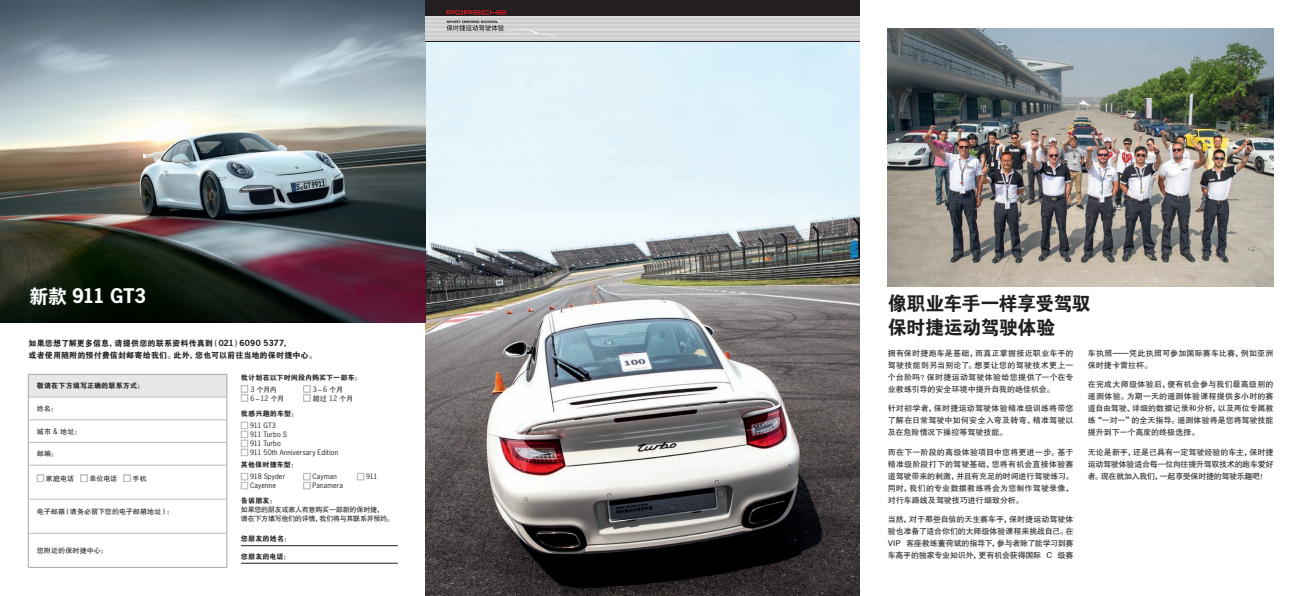
<style>
.page{position:relative;width:1302px;height:596px;background:#fff}
.page>*{position:absolute;margin:0;border:0;box-sizing:border-box;transform-origin:0 0}
.t1{font:19px/24px "FZDHTJW GB1 0";letter-spacing:-.03em;color:#231f20}
.t2{font:700 19px "Porsche News Gothic";letter-spacing:-.03em;color:#fff}
.t3{font:8px/12px "FZHTJW GB1 0";color:#231f20;text-align:justify}
.t4{font:8px/12px "FZDHTJW GB1 0";letter-spacing:.02em;color:#231f20}
.t5{font:8px/12px "FZHTJW GB1 0";letter-spacing:.02em;color:#231f20}
.t6{font:7px/9px "Porsche News Gothic";letter-spacing:.02em;color:#231f20}
.t7{font:7px/9px "FZHTJW GB1 0";letter-spacing:-.02em;color:#231f20}
.t8{font:7px "FZDHTJW GB1 0";letter-spacing:.025em;color:#231f20}
.t9{font:7px "FZHTJW GB1 0";letter-spacing:.01em;color:#231f20}
.t10{font:7px "FZHTJW GB1 0";letter-spacing:.015em;color:#231f20}
.s1{font-family:"FZDHTJW GB1 0";font-weight:400}
.s2{font-family:"FZHTJW GB1 0"}
.s3{font-family:"Porsche News Gothic";font-weight:700}
.s4{font-family:"Porsche News Gothic"}
</style>
<div class="page">
<img style="left:887px;top:29px;width:386px;height:257px">
<div style="left:28px;top:374px;width:199px;height:23px;background:#e6e7e9"></div>
<hr style="left:29px;top:396px;width:197px;height:1px;background:#bcbdc0">
<hr style="left:29px;top:419px;width:197px;height:1px;background:#bcbdc0">
<hr style="left:29px;top:441px;width:197px;height:1px;background:#bcbdc0">
<hr style="left:29px;top:464px;width:197px;height:1px;background:#bcbdc0">
<hr style="left:29px;top:498px;width:197px;height:1px;background:#bcbdc0">
<hr style="left:29px;top:532px;width:197px;height:1px;background:#bcbdc0">
<hr style="left:28px;top:374px;width:199px;height:1px;background:#a8a9ad">
<svg style="left:28px;top:375px;width:1px;height:90px"></svg>
<svg style="left:226px;top:375px;width:1px;height:90px"></svg>
<hr style="left:28px;top:465px;width:1px;height:34px;background:#a8a9ad">
<hr style="left:226px;top:465px;width:1px;height:34px;background:#a8a9ad">
<hr style="left:28px;top:499px;width:1px;height:34px;background:#a8a9ad">
<hr style="left:226px;top:499px;width:1px;height:34px;background:#a8a9ad">
<hr style="left:28px;top:533px;width:1px;height:33px;background:#a8a9ad">
<hr style="left:226px;top:533px;width:1px;height:33px;background:#a8a9ad">
<hr style="left:28px;top:566px;width:199px;height:1px;background:#a8a9ad">
<div style="left:37px;top:474px;width:7px;height:7px;border:1px solid #bcbdc0"></div>
<div style="left:80px;top:474px;width:7px;height:7px;border:1px solid #bcbdc0"></div>
<div style="left:123px;top:474px;width:8px;height:7px;border:1px solid #bcbdc0"></div>
<hr style="left:241px;top:545px;width:157px;height:1px;background:#231f20">
<hr style="left:241px;top:562px;width:157px;height:1px;background:#231f20">
<div style="left:241px;top:385px;width:7px;height:7px;border:1px solid #bcbdc0"></div>
<div style="left:303px;top:385px;width:7px;height:7px;border:1px solid #bcbdc0"></div>
<div style="left:241px;top:394px;width:7px;height:7px;border:1px solid #bcbdc0"></div>
<div style="left:303px;top:394px;width:7px;height:7px;border:1px solid #bcbdc0"></div>
<div style="left:241px;top:421px;width:7px;height:7px;border:1px solid #bcbdc0"></div>
<div style="left:241px;top:430px;width:7px;height:7px;border:1px solid #bcbdc0"></div>
<div style="left:241px;top:439px;width:7px;height:7px;border:1px solid #bcbdc0"></div>
<div style="left:241px;top:448px;width:7px;height:7px;border:1px solid #bcbdc0"></div>
<div style="left:241px;top:473px;width:7px;height:7px;border:1px solid #bcbdc0"></div>
<div style="left:303px;top:473px;width:7px;height:7px;border:1px solid #bcbdc0"></div>
<div style="left:357px;top:473px;width:7px;height:7px;border:1px solid #bcbdc0"></div>
<div style="left:241px;top:482px;width:7px;height:7px;border:1px solid #bcbdc0"></div>
<div style="left:303px;top:482px;width:7px;height:7px;border:1px solid #bcbdc0"></div>
<img style="left:425px;top:42px;width:434px;height:553px">
<img style="left:0;top:0;width:425px;height:322px">
<div style="left:425px;top:0;width:434px;height:17px;background:#231f20"></div>
<hr style="left:425px;top:17px;width:434px;height:2px;background:#d9dadc">
<hr style="left:425px;top:19px;width:434px;height:2px;background:#cbccce">
<hr style="left:425px;top:21px;width:434px;height:2px;background:#d9dadc">
<hr style="left:425px;top:23px;width:434px;height:2px;background:#cbccce">
<hr style="left:425px;top:25px;width:434px;height:2px;background:#d9dadc">
<hr style="left:425px;top:27px;width:434px;height:2px;background:#cbccce">
<hr style="left:425px;top:29px;width:434px;height:2px;background:#d9dadc">
<hr style="left:425px;top:31px;width:434px;height:2px;background:#cbccce">
<hr style="left:425px;top:33px;width:434px;height:2px;background:#d9dadc">
<hr style="left:425px;top:35px;width:434px;height:2px;background:#cbccce">
<hr style="left:425px;top:37px;width:434px;height:2px;background:#d9dadc">
<hr style="left:425px;top:39px;width:434px;height:2px;background:#cbccce">
<hr style="left:425px;top:41px;width:434px;height:1px;background:#231f20">
<svg style="left:446px;top:10px;width:60px;height:5px"></svg>
<svg style="left:446px;top:21px;width:110px;height:16px"></svg>
<h1 class="t2" style="left:29px;top:283px;width:118px"><span class="s1">新款</span> 911 GT3</h1>
<p class="t4" style="left:29px;top:337px;width:289px">如果您想了解更多信息，请提供您的联系资料传真到<span class="s2">（</span><span class="s3">021</span><span class="s2">）</span><span class="s3">6090 5377</span>，<br>或者使用随附的预付费信封邮寄给我们。此外，您也可以前往当地的保时捷中心。</p>
<p class="t8" style="left:37px;top:381px;width:109px">敬请在下方填写正确的联系方式：</p>
<p class="t7" style="left:37px;top:404px;width:22px">姓名：</p>
<p class="t7" style="left:37px;top:427px;width:46px">城市 <span class="s4">&amp;</span> 地址：</p>
<p class="t7" style="left:37px;top:449px;width:23px">邮编：</p>
<p class="t7" style="left:46px;top:473px;width:30px">家庭电话</p>
<p class="t7" style="left:89px;top:473px;width:29px">单位电话</p>
<p class="t7" style="left:133px;top:473px;width:16px">手机</p>
<p class="t9" style="left:37px;top:507px;width:138px">电子邮箱（请务必留下您的电子邮箱地址）：</p>
<p class="t10" style="left:37px;top:546px;width:72px">您附近的保时捷中心：</p>
<p class="t8" style="left:241px;top:373px;width:122px">我计划在以下时间段内购买下一部车：</p>
<p class="t7" style="left:250px;top:384px;width:28px"><span class="s4">3</span> 个月内</p>
<p class="t7" style="left:313px;top:384px;width:32px"><span class="s4">3</span>－<span class="s4">6</span> 个月</p>
<p class="t6" style="left:250px;top:393px;width:35px">6<span class="s2">－</span>12 <span class="s2">个月</span></p>
<p class="t7" style="left:313px;top:393px;width:42px">超过 <span class="s4">12</span> 个月</p>
<p class="t8" style="left:241px;top:409px;width:59px">我感兴趣的车型：</p>
<p class="t6" style="left:250px;top:420px;width:90px">911 GT3<br>911 Turbo S<br>911 Turbo<br>911 50th Anniversary Edition</p>
<p class="t8" style="left:241px;top:461px;width:58px">其他保时捷车型：</p>
<p class="t6" style="left:250px;top:471px;width:37px">918 Spyder</p>
<p class="t6" style="left:312px;top:471px;width:26px">Cayman</p>
<p class="t6" style="left:366px;top:471px;width:13px">911</p>
<p class="t6" style="left:250px;top:480px;width:27px">Cayenne</p>
<p class="t6" style="left:312px;top:480px;width:32px">Panamera</p>
<p class="t8" style="left:241px;top:496px;width:37px">告诉朋友：</p>
<p class="t7" style="left:241px;top:504px;width:154px">如果您的朋友或家人有意购买一部新的保时捷，<br>请在下方填写他们的详情，我们将与其联系并预约。</p>
<p class="t8" style="left:241px;top:534px;width:51px">您朋友的姓名：</p>
<p class="t8" style="left:241px;top:552px;width:51px">您朋友的电话：</p>
<h1 class="t1" style="left:887px;top:292px;width:204px">像职业车手一样享受驾驭保时捷运动驾驶体验</h1>
<p class="t3" style="left:887px;top:347px;width:187px">拥有保时捷跑车是基础，而真正掌握接近职业车手的驾驶技能则另当别论了。想要让您的驾驶技术更上一个台阶吗？保时捷运动驾驶体验给您提供了一个在专业教练引导的安全环境中提升自我的绝佳机会。</p>
<p class="t3" style="left:887px;top:402px;width:187px">针对初学者，保时捷运动驾驶体验精准级训练将带您了解在日常驾驶中如何安全入弯及转弯、精准驾驶以及在危险情况下操控等驾驶技能。</p>
<p class="t3" style="left:887px;top:445px;width:187px">而在下一阶段的高级体验项目中您将更进一步。基于精准级阶段打下的驾驶基础，您将有机会直接体验赛道驾驶带来的刺激，并且有充足的时间进行驾驶练习。同时，我们的专业数据教练将会为您制作驾驶录像，对行车路线及驾驶技巧进行细致分析。</p>
<p class="t3" style="left:887px;top:512px;width:187px">当然，对于那些自信的天生赛车手，保时捷运动驾驶体验也准备了适合你们的大师级体验课程来挑战自己。在VIP 客座教练董荷斌的指导下，参与者除了能学习到赛车高手的独家专业知识外，更有机会获得国际 C 级赛</p>
<p class="t5" style="left:1087px;top:347px;width:187px">车执照—凭此执照可参加国际赛车比赛，例如亚洲保时捷卡雷拉杯。</p>
<p class="t3" style="left:1087px;top:378px;width:187px">在完成大师级体验后，便有机会参与我们最高级别的遥测体验。为期一天的遥测体验课程提供多小时的赛道自由驾驶、详细的数据记录和分析，以及两位专属教练“一对一”的全天指导。遥测体验将是您将驾驶技能提升到下一个高度的终极选择。</p>
<p class="t3" style="left:1087px;top:445px;width:187px">无论是新手，还是已具有一定驾驶经验的车主，保时捷运动驾驶体验适合每一位向往提升驾驭技术的跑车爱好者。现在就加入我们，一起享受保时捷的驾驶乐趣吧！</p>
</div>
